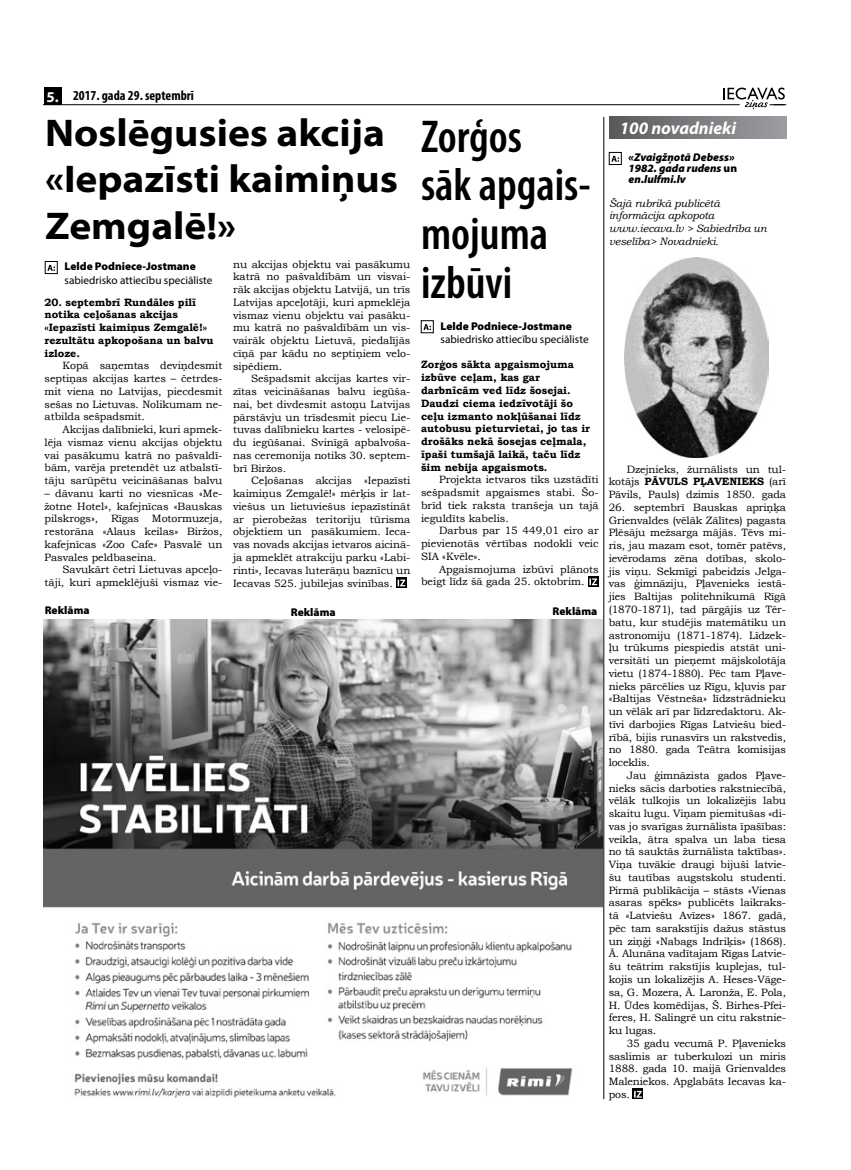
<style>
.page{position:relative;width:851px;height:1170px;background:#fff}
.page>*{position:absolute;margin:0;border:0;box-sizing:border-box;transform-origin:0 0}
.t1{font:600 condensed 46.25px/48.8px "Myriad Pro";color:#000}
.t2{font:700 semi-expanded 38.75px/46.2px "Myriad Pro";color:#000}
.t3{font:italic 700 17.5px "Myriad Pro";color:#fff}
.t4{font:700 condensed 13.75px "Myriad Pro";color:#000}
.t5{font:900 11.25px "Myriad Pro";color:#000}
.t6{font:11.25px "Myriad Pro";color:#000}
.t7{font:italic 900 11.25px/11px "Myriad Pro";color:#000}
.t8{font:10.62px/12.8px "Bookman Old Style";letter-spacing:-.005em;color:#000;text-align:justify}
.t9{font:700 10.62px/12.8px "Bookman Old Style";color:#000}
.t10{font:italic 10.62px/12.8px "Bookman Old Style";letter-spacing:-.01em;color:#000}
.s1{font-stretch:normal;font-size:15px;color:#fff}
.s2{font-style:normal}
.s3{font-weight:700}
</style>
<div class="page">
<hr style="left:44px;top:104px;width:695px;height:1px;background:#000">
<div style="left:44px;top:87px;width:17px;height:18px;background:#000"></div>
<svg style="left:723px;top:88px;width:63px;height:22px"></svg>
<hr style="left:603px;top:117px;width:1px;height:981px;background:#000">
<div style="left:609px;top:117px;width:177px;height:21px;background:linear-gradient(to right,#595a5c,#9c9fa1)"></div>
<svg style="left:632px;top:1088px;width:11px;height:11px"></svg>
<svg style="left:634px;top:1090px;width:7px;height:7px"></svg>
<svg style="left:611px;top:156px;width:8px;height:6px"></svg>
<div style="left:609px;top:152px;width:12px;height:13px;border:1px solid #000"></div>
<img style="left:43px;top:619px;width:559px;height:479px">
<svg style="left:396px;top:577px;width:10px;height:11px"></svg>
<svg style="left:397px;top:579px;width:8px;height:7px"></svg>
<div style="left:588px;top:576px;width:10px;height:10px;background:#000"></div>
<svg style="left:589px;top:578px;width:8px;height:7px"></svg>
<svg style="left:47px;top:265px;width:8px;height:6px"></svg>
<div style="left:45px;top:261px;width:12px;height:13px;border:1px solid #000"></div>
<svg style="left:423px;top:324px;width:8px;height:6px"></svg>
<div style="left:421px;top:320px;width:12px;height:13px;border:1px solid #000"></div>
<img style="left:624px;top:258px;width:143px;height:199px">
<p class="t4" style="left:46px;top:87px;width:149px"><span class="s1">5.</span> 2017. gada 29. septembrī</p>
<h2 class="t2" style="left:45px;top:110px;width:354px">Noslēgusies akcija «Iepazīsti kaimiņus<br>Zemgalē!»</h2>
<p class="t5" style="left:65px;top:260px;width:133px">Lelde Podniece-Jostmane</p>
<p class="t6" style="left:65px;top:273px;width:149px">sabiedrisko attiecību speciāliste</p>
<p class="t9" style="left:45px;top:295px;width:170px">20. septembrī Rundāles pilī notika ceļošanas akcijas «Iepazīsti kaimiņus Zemgalē!» rezultātu apkopošana un balvu izloze.</p>
<p class="t8" style="left:45px;top:359px;width:179px;text-indent:18px">Kopā saņemtas deviņdesmit septiņas akcijas kartes – četrdes&shy;mit viena no Latvijas, piecdesmit sešas no Lietuvas. Nolikumam ne&shy;atbilda sešpadsmit.</p>
<p class="t8" style="left:45px;top:423px;width:179px;text-indent:18px">Akcijas dalībnieki, kuri apmek&shy;lēja vismaz vienu akcijas objektu vai pasākumu katrā no pašvaldī&shy;bām, varēja pretendēt uz atbalstī&shy;tāju sarūpētu veicināšanas balvu</p>
<p class="t8" style="left:45px;top:487px;width:179px">– dāvanu karti no viesnīcas «Me&shy;žotne Hotel», kafejnīcas «Bauskas pilskrogs», Rīgas Motormuzeja, restorāna «Alaus keilas» Biržos, kafejnīcas «Zoo Cafe» Pasvalē un Pasvales peldbaseina.</p>
<p class="t8" style="left:45px;top:563px;width:179px;text-align:right">Savukārt četri Lietuvas apceļo&shy;tāji, kuri apmeklējuši vismaz vie-</p>
<p class="t8" style="left:233px;top:257px;width:179px">nu akcijas objektu vai pasākumu katrā no pašvaldībām un visvai&shy;rāk akcijas objektu Latvijā, un trīs Latvijas apceļotāji, kuri apmeklēja vismaz vienu objektu vai pasāku&shy;mu katrā no pašvaldībām un vis&shy;vairāk objektu Lietuvā, piedalījās cīņā par kādu no septiņiem velo&shy;sipēdiem.</p>
<p class="t8" style="left:233px;top:372px;width:179px;text-indent:18px">Sešpadsmit akcijas kartes vir&shy;zītas veicināšanas balvu iegūša&shy;nai, bet divdesmit astoņu Latvijas pārstāvju un trīsdesmit piecu Lie&shy;tuvas dalībnieku kartes - velosipē&shy;du iegūšanai. Svinīgā apbalvoša&shy;nas ceremonija notiks 30. septem&shy;brī Biržos.</p>
<p class="t8" style="left:233px;top:474px;width:179px;text-indent:18px">Ceļošanas akcijas «Iepazīsti kaimiņus Zemgalē!» mērķis ir lat&shy;viešus un lietuviešus iepazīstināt ar pierobežas teritoriju tūrisma objektiem un pasākumiem. Ieca&shy;vas novads akcijas ietvaros aicinā&shy;ja apmeklēt atrakciju parku «Labi&shy;rinti», Iecavas luterāņu baznīcu un Iecavas 525. jubilejas svinības.</p>
<h1 class="t1" style="left:421px;top:113px;width:171px">Zorģos<br>sāk apgais&shy;mojuma izbūvi</h1>
<p class="t5" style="left:440px;top:319px;width:133px">Lelde Podniece-Jostmane</p>
<p class="t6" style="left:440px;top:332px;width:149px">sabiedrisko attiecību speciāliste</p>
<p class="t9" style="left:421px;top:358px;width:170px">Zorģos sākta apgaismojuma izbūve ceļam, kas gar darbnīcām ved līdz šosejai.<br>Daudzi ciema iedzīvotāji šo ceļu izmanto nokļūšanai līdz autobusu pieturvietai, jo tas ir drošāks nekā šosejas ceļmala, īpaši tumšajā laikā, taču līdz šim nebija apgaismots.</p>
<p class="t8" style="left:421px;top:473px;width:179px;text-indent:18px">Projekta ietvaros tiks uzstādīti sešpadsmit apgaismes stabi. Šo&shy;brīd tiek raksta tranšeja un tajā ieguldīts kabelis.</p>
<p class="t8" style="left:421px;top:524px;width:179px;text-indent:18px">Darbus par 15 449,01 eiro ar pievienotās vērtības nodokli veic SIA «Kvēle».</p>
<p class="t8" style="left:421px;top:562px;width:179px;text-indent:18px">Apgaismojuma izbūvi plānots beigt līdz šā gada 25. oktobrim.</p>
<p class="t5" style="left:45px;top:603px;width:46px">Reklāma</p>
<p class="t5" style="left:291px;top:606px;width:46px">Reklāma</p>
<p class="t5" style="left:552px;top:605px;width:46px">Reklāma</p>
<h3 class="t3" style="left:619px;top:117px;width:118px">100 novadnieki</h3>
<p class="t7" style="left:628px;top:152px;width:110px">«Zvaigžņotā Debess»<br>1982. gada rudens <span class="s2">un </span>en.lulfmi.lv</p>
<p class="t10" style="left:609px;top:196px;width:159px">Šajā rubrikā publicētā informācija apkopota www.iecava.lv &gt; Sabiedrība un veselība&gt; Novadnieki.</p>
<p class="t8" style="left:608px;top:462px;width:179px;text-indent:18px">Dzejnieks, žurnālists un tul&shy;kotājs <span class="s3">PĀVULS PĻAVENIEKS</span> (arī Pāvils, Pauls) dzimis 1850. gada</p>
<p class="t8" style="left:608px;top:501px;width:179px">26. septembrī Bauskas apriņķa Grienvaldes (vēlāk Zālītes) pagasta Plēsāju mežsarga mājās. Tēvs mi&shy;ris, jau mazam esot, tomēr patēvs, ievērodams zēna dotības, skolo&shy;jis viņu. Sekmīgi pabeidzis Jelga&shy;vas ģimnāziju, Pļavenieks iestā&shy;jies Baltijas politehnikumā Rīgā (1870-1871), tad pārgājis uz Tēr&shy;batu, kur studējis matemātiku un astronomiju (1871-1874). Līdzek&shy;ļu trūkums piespiedis atstāt uni&shy;versitāti un pieņemt mājskolotāja vietu (1874-1880). Pēc tam Pļave&shy;nieks pārcēlies uz Rīgu, kļuvis par «Baltijas Vēstneša» līdzstrādnieku un vēlāk arī par līdzredaktoru. Ak&shy;tīvi darbojies Rīgas Latviešu bied&shy;rībā, bijis runasvīrs un rakstvedis, no 1880. gada Teātra komisijas loceklis.</p>
<p class="t8" style="left:608px;top:768px;width:179px;text-indent:18px">Jau ģimnāzista gados Pļave&shy;nieks sācis darboties rakstniecībā, vēlāk tulkojis un lokalizējis labu skaitu lugu. Viņam piemitušas «di&shy;vas jo svarīgas žurnālista īpašības: veikla, ātra spalva un laba tiesa no tā sauktās žurnālista taktības».<br>Viņa tuvākie draugi bijuši latvie&shy;šu tautības augstskolu studenti.<br>Pirmā publikācija – stāsts «Vienas asaras spēks» publicēts laikraks&shy;tā «Latviešu Avīzes» 1867. gadā, pēc tam sarakstījis dažus stāstus un ziņģi «Nabags Indriķis» (1868).<br>Ā. Alunāna vadītajam Rīgas Latvie&shy;šu teātrim rakstījis kuplejas, tul&shy;kojis un lokalizējis A. Heses-Vāge&shy;sa, G. Mozera, Ā. Laronža, E. Pola, H. Ūdes komēdijas, Š. Birhes-Pfei&shy;feres, H. Salingrē un citu rakstnie&shy;ku lugas.</p>
<p class="t8" style="left:608px;top:1036px;width:179px;text-indent:18px">35 gadu vecumā P. Pļavenieks saslimis ar tuberkulozi un miris 1888. gada 10. maijā Grienvaldes Maleniekos. Apglabāts Iecavas ka&shy;pos.</p>
</div>
